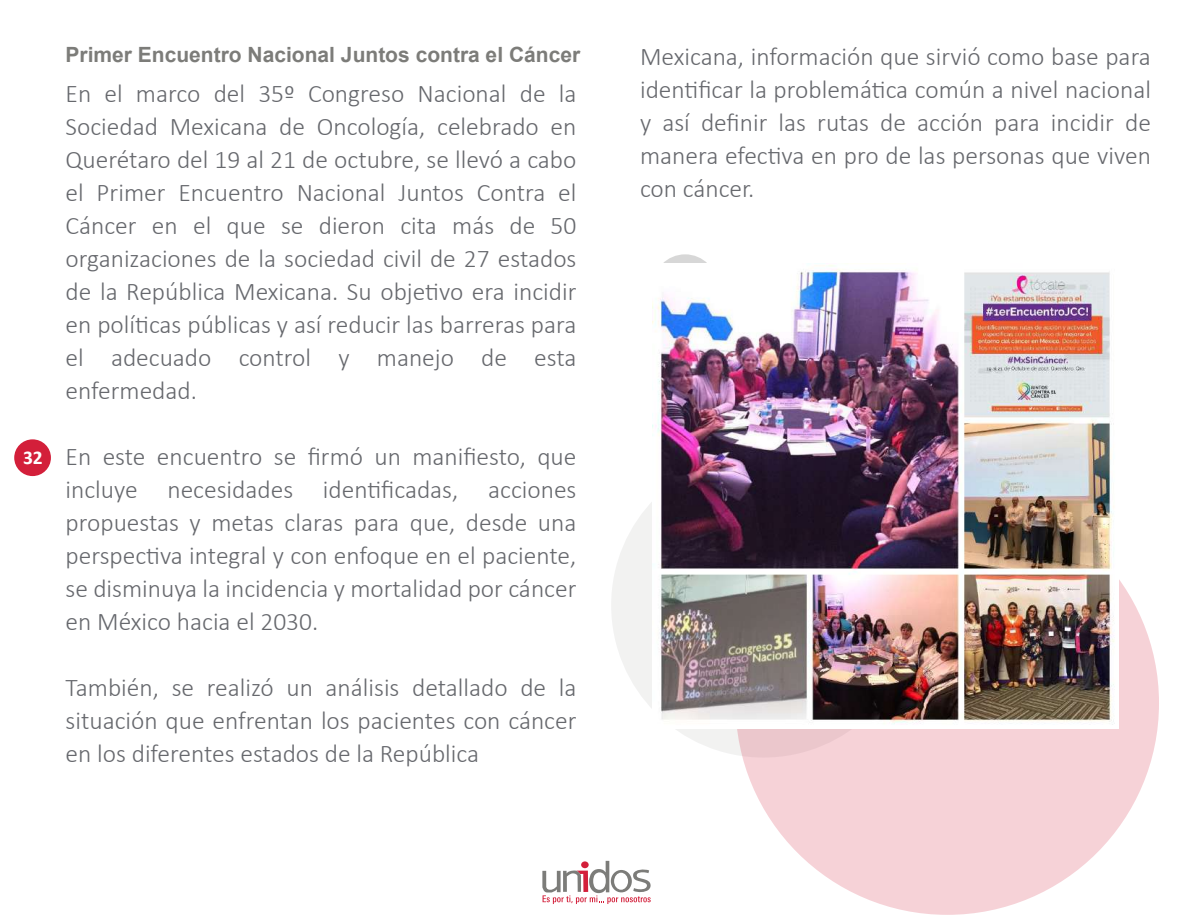
<style>
.page{position:relative;width:1188px;height:918px;background:#fff}
.page>*{position:absolute;margin:0;border:0;box-sizing:border-box;transform-origin:0 0}
.t1{font:300 25.5px/33px "Calibri";color:#66686d;text-align:justify}
.t2{font:700 21px "Arial";color:#7c7c79}
.t3{font:700 19.5px "Calibri";color:#fff}
</style>
<div class="page">
<div style="left:611px;top:453px;width:305px;height:305px;background:#f2f2f1;border-radius:50%"></div>
<svg style="left:653px;top:254px;width:65px;height:65px"></svg>
<div style="left:736px;top:491px;width:423px;height:424px;background:#f6d2d7;border-radius:50%"></div>
<img style="left:653px;top:263px;width:465px;height:465px">
<svg style="left:542px;top:861px;width:109px;height:43px"></svg>
<div style="left:14px;top:439px;width:37px;height:37px;background:#d31f3a;border-radius:50%"></div>
<p class="t3" style="left:23px;top:445px;width:21px">32</p>
<p class="t2" style="left:66px;top:40px;width:516px">Primer Encuentro Nacional Juntos contra el Cáncer</p>
<p class="t1" style="left:66px;top:76px;width:512px">En el marco del 35º Congreso Nacional de la Sociedad Mexicana de Oncología, celebrado en Querétaro del 19 al 21 de octubre, se llevó a cabo el Primer Encuentro Nacional Juntos Contra el Cáncer en el que se dieron cita más de 50 organizaciones de la sociedad civil de 27 estados de la República Mexicana. Su objetivo era incidir en políticas públicas y así reducir las barreras para el adecuado control y manejo de esta enfermedad.</p>
<p class="t1" style="left:66px;top:439px;width:512px">En este encuentro se firmó un manifiesto, que incluye necesidades identificadas, acciones propuestas y metas claras para que, desde una perspectiva integral y con enfoque en el paciente, se disminuya la incidencia y mortalidad por cáncer en México hacia el 2030.</p>
<p class="t1" style="left:66px;top:670px;width:512px">También, se realizó un análisis detallado de la situación que enfrentan los pacientes con cáncer en los diferentes estados de la República</p>
<p class="t1" style="left:640px;top:39px;width:512px">Mexicana, información que sirvió como base para identificar la problemática común a nivel nacional y así definir las rutas de acción para incidir de manera efectiva en pro de las personas que viven con cáncer.</p>
</div>
